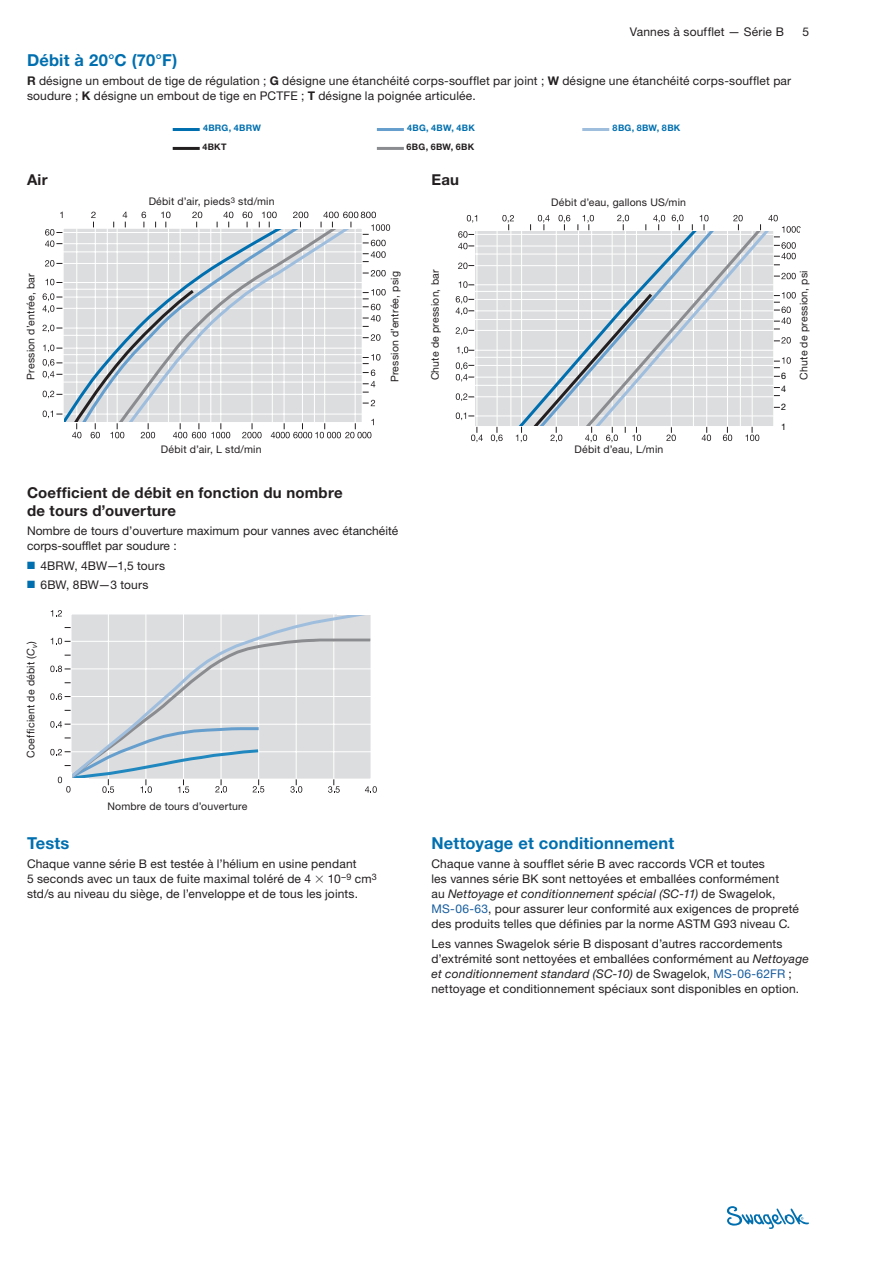
<style>
.page{position:relative;width:893px;height:1263px;background:#fff}
.page>*{position:absolute;margin:0;border:0;box-sizing:border-box;transform-origin:0 0}
.section_hd{font:700 16.5px "Helvetica Neue LT Std";letter-spacing:.01em;color:#006faf}
.subhd{font:700 15px/18px "Helvetica Neue LT Std";letter-spacing:.015em;color:#231f20}
.BC{font:12px/15px "Helvetica Neue LT Std";letter-spacing:.015em;color:#231f20}
.BC_hang{font:12px "Helvetica Neue LT Std";letter-spacing:.01em;color:#231f20}
.callouts{font:10.5px "Helvetica Neue LT Std";letter-spacing:.02em;color:#231f20}
.footnotes{font:700 9px "Helvetica Neue LT Std";letter-spacing:.03em;color:#006faf}
.footnotes-2{font:700 9px "Helvetica Neue LT Std";letter-spacing:.03em;color:#231f20}
.t1{font:9px/19.4px "Helvetica Neue LT Std";color:#000}
.s1{font-weight:700}
.s2{color:#006faf}
.s3{font-style:italic}
.s4{color:#175d9e}
</style>
<div class="page">
<svg style="left:727px;top:1206px;width:82px;height:23px"></svg>
<div style="left:473px;top:229px;width:302px;height:198px;background:#dcdddf;border:2px solid #fff"></div>
<svg style="left:467px;top:215px;width:10px;height:8px"></svg>
<svg style="left:471px;top:427px;width:12px;height:15px"></svg>
<svg style="left:456px;top:412px;width:18px;height:8px"></svg>
<svg style="left:456px;top:393px;width:18px;height:8px"></svg>
<svg style="left:456px;top:362px;width:18px;height:20px"></svg>
<svg style="left:457px;top:347px;width:17px;height:7px"></svg>
<svg style="left:456px;top:327px;width:18px;height:8px"></svg>
<svg style="left:456px;top:296px;width:18px;height:19px"></svg>
<svg style="left:459px;top:281px;width:15px;height:7px"></svg>
<svg style="left:458px;top:263px;width:16px;height:6px"></svg>
<svg style="left:458px;top:231px;width:16px;height:18px"></svg>
<hr style="left:474px;top:396px;width:300px;height:1px;background:#fff">
<hr style="left:475px;top:385px;width:299px;height:1px;background:#fff">
<hr style="left:474px;top:377px;width:300px;height:1px;background:#fff">
<hr style="left:475px;top:365px;width:299px;height:1px;background:#fff">
<hr style="left:475px;top:357px;width:299px;height:1px;background:#fff">
<hr style="left:474px;top:350px;width:300px;height:1px;background:#fff">
<hr style="left:474px;top:416px;width:300px;height:1px;background:#fff">
<hr style="left:474px;top:330px;width:300px;height:1px;background:#fff">
<hr style="left:474px;top:310px;width:300px;height:1px;background:#fff">
<hr style="left:474px;top:299px;width:300px;height:1px;background:#fff">
<hr style="left:474px;top:291px;width:300px;height:1px;background:#fff">
<hr style="left:474px;top:284px;width:300px;height:1px;background:#fff">
<hr style="left:474px;top:319px;width:300px;height:1px;background:#fff">
<hr style="left:474px;top:265px;width:300px;height:1px;background:#fff">
<hr style="left:474px;top:254px;width:300px;height:1px;background:#fff">
<hr style="left:474px;top:246px;width:300px;height:1px;background:#fff">
<hr style="left:474px;top:234px;width:300px;height:1px;background:#fff">
<hr style="left:476px;top:230px;width:1px;height:197px;background:#fff">
<svg style="left:491px;top:214px;width:310px;height:229px"></svg>
<svg style="left:51px;top:610px;width:11px;height:6px"></svg>
<svg style="left:65px;top:614px;width:306px;height:23px;background:#dbdde0"></svg>
<svg style="left:50px;top:637px;width:327px;height:156px"></svg>
<hr style="left:69px;top:779px;width:20px;height:4px;background:#fff">
<div style="left:800px;top:229px;width:13px;height:192px;background:#fff"></div>
<svg style="left:62px;top:229px;width:10px;height:193px"></svg>
<svg style="left:60px;top:212px;width:3px;height:6px"></svg>
<svg style="left:43px;top:391px;width:19px;height:7px"></svg>
<svg style="left:43px;top:411px;width:20px;height:11px"></svg>
<svg style="left:43px;top:359px;width:19px;height:20px"></svg>
<svg style="left:43px;top:345px;width:19px;height:7px"></svg>
<svg style="left:42px;top:325px;width:20px;height:7px"></svg>
<svg style="left:43px;top:293px;width:19px;height:20px"></svg>
<svg style="left:46px;top:279px;width:16px;height:6px"></svg>
<svg style="left:45px;top:260px;width:17px;height:7px"></svg>
<svg style="left:45px;top:229px;width:17px;height:18px"></svg>
<svg style="left:72px;top:212px;width:318px;height:226px"></svg>
<hr style="left:582px;top:128px;width:27px;height:3px;background:#9fbede">
<hr style="left:173px;top:147px;width:27px;height:3px;background:#231f20">
<hr style="left:173px;top:128px;width:27px;height:3px;background:#006faf">
<hr style="left:377px;top:147px;width:27px;height:3px;background:#8a8c8f">
<hr style="left:377px;top:128px;width:27px;height:3px;background:#669fcd">
<p class="BC" style="left:630px;top:24px;width:156px">Vannes à soufflet — Série B</p>
<p class="BC" style="left:802px;top:24px;width:8px">5</p>
<p class="section_hd" style="left:27px;top:50px;width:152px">Débit à 20°C (70°F)</p>
<p class="BC" style="left:27px;top:73px;width:766px"><span class="s1">R</span> désigne un embout de tige de régulation ; <span class="s1">G</span> désigne une étanchéité corps-soufflet par joint ; <span class="s1">W</span> désigne une étanchéité corps-soufflet par soudure ; <span class="s1">K</span> désigne un embout de tige en PCTFE ; <span class="s1">T</span> désigne la poignée articulée.</p>
<p class="t1" style="left:462px;top:75px;width:7px">6</p>
<p class="t1" style="left:462px;top:86px;width:7px">4</p>
<p class="subhd" style="left:27px;top:170px;width:22px">Air</p>
<p class="footnotes" style="left:203px;top:122px;width:59px">4BRG, 4BRW</p>
<p class="footnotes-2" style="left:202px;top:141px;width:26px">4BKT</p>
<p class="callouts" style="left:149px;top:195px;width:127px">Débit d’air, pieds<sup>3</sup> std/min</p>
<p class="footnotes" style="left:407px;top:122px;width:69px">4BG, 4BW, 4BK</p>
<p class="footnotes-2" style="left:407px;top:141px;width:69px">6BG, 6BW, 6BK</p>
<p class="subhd" style="left:431px;top:170px;width:29px">Eau</p>
<p class="footnotes" style="left:613px;top:122px;width:69px">8BG, 8BW, 8BK</p>
<p class="callouts" style="left:551px;top:196px;width:136px">Débit d’eau, gallons US/min</p>
<p class="callouts" style="left:25px;top:380px;width:108px;rotate:-90deg">Pression d’entrée, bar</p>
<p class="callouts" style="left:388px;top:382px;width:113px;rotate:-90deg">Pression d’entrée, psig</p>
<p class="callouts" style="left:161px;top:443px;width:102px">Débit d’air, L std/min</p>
<p class="subhd" style="left:27px;top:483px;width:317px">Coefficient de débit en fonction du nombre de tours d’ouverture</p>
<p class="BC" style="left:27px;top:523px;width:373px">Nombre de tours d’ouverture maximum pour vannes avec étanchéité corps-soufflet par soudure :</p>
<p class="BC_hang" style="left:27px;top:558px;width:140px"><span class="s2">■</span> 4BRW, 4BW—1,5 tours</p>
<p class="BC_hang" style="left:27px;top:578px;width:123px"><span class="s2">■</span> 6BW, 8BW—3 tours</p>
<p class="callouts" style="left:25px;top:757px;width:118px;rotate:-90deg">Coefficient de débit (<span class="s3">C</span><sub>v</sub>)</p>
<p class="callouts" style="left:107px;top:800px;width:142px">Nombre de tours d’ouverture</p>
<p class="section_hd" style="left:27px;top:833px;width:44px">Tests</p>
<p class="BC" style="left:27px;top:856px;width:331px">Chaque vanne série B est testée à l’hélium en usine pendant<br>5 seconds avec un taux de fuite maximal toléré de 4</p>
<p class="BC" style="left:27px;top:871px;width:351px;text-indent:301px">10<sup>–9</sup> cm<sup>3 </sup>std/s au niveau du siège, de l’enveloppe et de tous les joints.</p>
<p class="callouts" style="left:429px;top:380px;width:112px;rotate:-90deg">Chute de pression, bar</p>
<p class="callouts" style="left:797px;top:380px;width:111px;rotate:-90deg">Chute de pression, psi</p>
<p class="t1" style="left:781px;top:366px;width:7px">6</p>
<p class="t1" style="left:781px;top:378px;width:7px">4</p>
<p class="callouts" style="left:575px;top:443px;width:90px">Débit d’eau, L/min</p>
<p class="t1" style="left:781px;top:397px;width:7px">2<br>1</p>
<p class="section_hd" style="left:431px;top:833px;width:244px">Nettoyage et conditionnement</p>
<p class="BC" style="left:431px;top:856px;width:369px">Chaque vanne à soufflet série B avec raccords VCR et toutes<br>les vannes série BK sont nettoyées et emballées conformément<br>au <span class="s3">Nettoyage et conditionnement spécial (SC‑11)</span> de Swagelok, <span class="s4">MS‑06‑63</span>, pour assurer leur conformité aux exigences de propreté des produits telles que définies par la norme ASTM G93 niveau C<span class="s3">.</span></p>
<p class="BC" style="left:431px;top:936px;width:379px">Les vannes Swagelok série B disposant d’autres raccordements d’extrémité sont nettoyées et emballées conformément au <span class="s3">Nettoyage et conditionnement standard (SC‑10)</span> de Swagelok, <span class="s4">MS‑06‑62FR</span> ; nettoyage et conditionnement spéciaux sont disponibles en option.</p>
</div>
